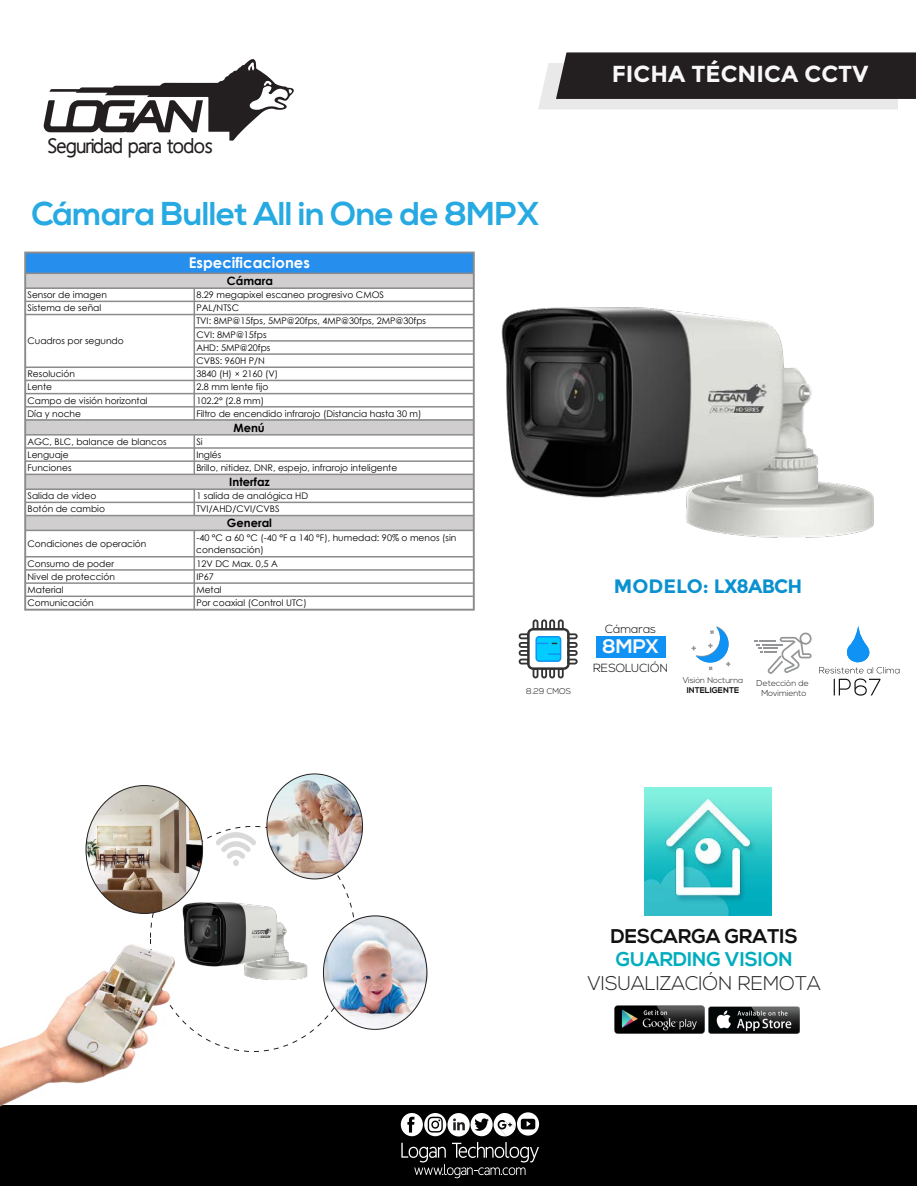
<style>
.page{position:relative;width:918px;height:1188px;background:#fff}
.page>*{position:absolute;margin:0;border:0;box-sizing:border-box;transform-origin:0 0}
.t1{font:700 33px "Nexa";letter-spacing:-.015em;color:#27aae1}
.t2{font:700 23.1px "Montserrat";color:#f8f8f9}
.t3{font:700 20.85px "Homizio";color:#231f20}
.t4{font:300 19.8px "Nexa";color:#262626}
.t5{font:700 19.8px "Nexa";color:#111}
.t6{font:700 19.8px "Nexa";color:#01adbd}
.t7{font:700 19.65px "Nexa";color:#f9f9f9}
.t8{font:700 19.35px "Montserrat";letter-spacing:-.045em;color:#0b91d0}
.t9{font:700 14.85px "Century Gothic";color:#fff}
.t10{font:300 11.7px "Nexa";color:#000}
.t11{font:700 11.4px "Century Gothic";color:#000}
.t12{font:9.15px/13.2px "Century Gothic";color:#000}
.t13{font:300 8.55px/10.2px "Nexa";color:#111;text-align:center}
.t14{font:300 8.25px "Nexa";color:#111}
.t15{font:700 8.25px "Nexa";color:#111}
</style>
<div class="page">
<svg style="left:43px;top:59px;width:251px;height:82px"></svg>
<div style="left:0;top:1105px;width:916px;height:81px;background:#000"></div>
<svg style="left:401px;top:1142px;width:138px;height:36px"></svg>
<svg style="left:401px;top:1113px;width:45px;height:23px"></svg>
<svg style="left:471px;top:1112px;width:68px;height:24px"></svg>
<svg style="left:447px;top:1113px;width:23px;height:24px"></svg>
<svg style="left:453px;top:1118px;width:12px;height:12px"></svg>
<svg style="left:538px;top:52px;width:378px;height:57px;background:#524f4f"></svg>
<img style="left:267px;top:775px;width:95px;height:104px">
<img style="left:324px;top:915px;width:104px;height:115px">
<img style="left:86px;top:786px;width:117px;height:127px">
<img style="left:0;top:945px;width:174px;height:161px">
<svg style="left:216px;top:832px;width:40px;height:34px"></svg>
<svg style="left:847px;top:625px;width:23px;height:37px"></svg>
<img style="left:834px;top:678px;width:47px;height:18px">
<img style="left:819px;top:667px;width:75px;height:6px">
<svg style="left:691px;top:626px;width:40px;height:44px"></svg>
<svg style="left:754px;top:633px;width:58px;height:41px"></svg>
<div style="left:596px;top:636px;width:69px;height:22px;background:#0f92f4"></div>
<svg style="left:519px;top:619px;width:59px;height:59px"></svg>
<img style="left:645px;top:788px;width:127px;height:127px">
<img style="left:614px;top:1006px;width:90px;height:27px">
<img style="left:708px;top:1006px;width:92px;height:27px">
<img style="left:411px;top:300px;width:463px;height:238px">
<img style="left:153px;top:892px;width:175px;height:98px">
<div style="left:26px;top:253px;width:448px;height:21px;background:#268eed"></div>
<div style="left:26px;top:273px;width:448px;height:16px;background:#d0cece"></div>
<div style="left:26px;top:420px;width:448px;height:15px;background:#d0cece"></div>
<div style="left:26px;top:474px;width:448px;height:16px;background:#d0cece"></div>
<div style="left:26px;top:515px;width:448px;height:16px;background:#d0cece"></div>
<svg style="left:235px;top:372px;width:4px;height:4px"></svg>
<hr style="left:194px;top:289px;width:1px;height:131px;background:#8b8b8b">
<hr style="left:194px;top:435px;width:1px;height:40px;background:#8b8b8b">
<svg style="left:194px;top:490px;width:1px;height:25px"></svg>
<hr style="left:194px;top:531px;width:1px;height:79px;background:#8b8b8b">
<hr style="left:26px;top:273px;width:448px;height:1px;background:#8b8b8b">
<hr style="left:26px;top:287px;width:448px;height:2px;background:#8b8b8b">
<hr style="left:26px;top:301px;width:448px;height:1px;background:#8b8b8b">
<hr style="left:26px;top:314px;width:448px;height:1px;background:#8b8b8b">
<hr style="left:195px;top:327px;width:279px;height:1px;background:#8b8b8b">
<hr style="left:195px;top:340px;width:279px;height:2px;background:#8b8b8b">
<hr style="left:195px;top:353px;width:279px;height:2px;background:#8b8b8b">
<hr style="left:26px;top:367px;width:448px;height:1px;background:#8b8b8b">
<hr style="left:26px;top:380px;width:448px;height:1px;background:#8b8b8b">
<hr style="left:26px;top:393px;width:448px;height:1px;background:#8b8b8b">
<hr style="left:26px;top:406px;width:448px;height:2px;background:#8b8b8b">
<hr style="left:26px;top:419px;width:448px;height:2px;background:#8b8b8b">
<hr style="left:26px;top:434px;width:448px;height:2px;background:#8b8b8b">
<hr style="left:26px;top:447px;width:448px;height:2px;background:#8b8b8b">
<hr style="left:26px;top:460px;width:448px;height:2px;background:#8b8b8b">
<hr style="left:26px;top:474px;width:448px;height:1px;background:#8b8b8b">
<hr style="left:26px;top:488px;width:448px;height:2px;background:#8b8b8b">
<hr style="left:26px;top:502px;width:448px;height:1px;background:#8b8b8b">
<hr style="left:26px;top:515px;width:448px;height:1px;background:#8b8b8b">
<hr style="left:26px;top:530px;width:448px;height:1px;background:#8b8b8b">
<hr style="left:26px;top:556px;width:448px;height:2px;background:#8b8b8b">
<hr style="left:26px;top:569px;width:448px;height:2px;background:#8b8b8b">
<hr style="left:26px;top:582px;width:448px;height:2px;background:#8b8b8b">
<hr style="left:26px;top:596px;width:448px;height:1px;background:#8b8b8b">
<div style="left:24px;top:252px;width:451px;height:359px;border:2px solid #8b8b8b"></div>
<h3 class="t3" style="left:48px;top:133px;width:166px">Seguridad para todos</h3>
<h1 class="t1" style="left:32px;top:195px;width:510px">Cámara Bullet All in One de 8MPX</h1>
<h3 class="t9" style="left:189px;top:252px;width:123px">Especificaciones</h3>
<p class="t11" style="left:227px;top:272px;width:48px">Cámara</p>
<p class="t12" style="left:27px;top:288px;width:81px">Sensor de imagen</p>
<p class="t12" style="left:196px;top:288px;width:189px">8.29 megapixel escaneo progresivo CMOS</p>
<p class="t12" style="left:27px;top:301px;width:75px">Sistema de señal</p>
<p class="t12" style="left:196px;top:301px;width:231px">PAL/NTSC<br>TVI: 8MP@15fps, 5MP@20fps, 4MP@30fps, 2MP@30fps<br>CVI: 8MP@15fps<br>AHD: 5MP@20fps<br>CVBS: 960H P/N</p>
<p class="t12" style="left:27px;top:367px;width:49px">Resolución</p>
<p class="t12" style="left:196px;top:367px;width:83px">3840 (H) 2160 (V)</p>
<p class="t12" style="left:27px;top:380px;width:26px">Lente</p>
<p class="t12" style="left:196px;top:380px;width:73px">2.8 mm lente fijo</p>
<p class="t12" style="left:27px;top:393px;width:122px">Campo de visión horizontal</p>
<p class="t12" style="left:196px;top:393px;width:69px">102.2° (2.8 mm)</p>
<p class="t12" style="left:27px;top:407px;width:55px">Día y noche</p>
<p class="t12" style="left:196px;top:407px;width:227px">Filtro de encendido infrarojo (Distancia hasta 30 m)</p>
<p class="t12" style="left:27px;top:435px;width:141px">AGC, BLC, balance de blancos</p>
<p class="t12" style="left:196px;top:435px;width:8px">Si</p>
<p class="t12" style="left:27px;top:448px;width:43px">Lenguaje</p>
<p class="t12" style="left:196px;top:448px;width:26px">Inglés</p>
<p class="t12" style="left:27px;top:461px;width:46px">Funciones</p>
<p class="t12" style="left:196px;top:461px;width:202px">Brillo, nitidez, DNR, espejo, infrarojo inteligente</p>
<p class="t12" style="left:27px;top:489px;width:70px">Salida de video</p>
<p class="t12" style="left:196px;top:489px;width:113px">1 salida de analógica HD</p>
<p class="t12" style="left:27px;top:502px;width:79px">Botón de cambio</p>
<p class="t12" style="left:196px;top:502px;width:85px">TVI/AHD/CVI/CVBS</p>
<p class="t12" style="left:27px;top:334px;width:98px">Cuadros por segundo</p>
<p class="t11" style="left:233px;top:419px;width:33px">Menú</p>
<p class="t11" style="left:229px;top:473px;width:42px">Interfaz</p>
<p class="t11" style="left:227px;top:514px;width:47px">General</p>
<p class="t12" style="left:27px;top:537px;width:121px">Condiciones de operación</p>
<p class="t12" style="left:196px;top:532px;width:262px;line-height:11.6px">-40 °C a 60 °C (-40 °F a 140 °F), humedad: 90% o menos (sin condensación)</p>
<p class="t12" style="left:27px;top:557px;width:88px">Consumo de poder</p>
<p class="t12" style="left:196px;top:557px;width:83px">12V DC Max. 0,5 A</p>
<p class="t12" style="left:27px;top:570px;width:89px">Nivel de protección</p>
<p class="t12" style="left:196px;top:570px;width:19px">IP67</p>
<p class="t12" style="left:27px;top:583px;width:38px">Material</p>
<p class="t12" style="left:196px;top:583px;width:27px">Metal</p>
<p class="t12" style="left:27px;top:596px;width:68px">Comunicación</p>
<p class="t12" style="left:196px;top:596px;width:112px">Por coaxial (Control UTC)</p>
<p class="t14" style="left:526px;top:686px;width:46px">8.29 CMOS</p>
<h2 class="t2" style="left:612px;top:61px;width:258px">FICHA TÉCNICA CCTV</h2>
<h3 class="t8" style="left:614px;top:574px;width:190px">MODELO: LX8ABCH</h3>
<p class="t10" style="left:605px;top:623px;width:52px">Cámaras</p>
<h3 class="t7" style="left:602px;top:635px;width:58px">8MPX</h3>
<p class="t10" style="left:593px;top:661px;width:76px">RESOLUCIÓN</p>
<p class="t14" style="left:683px;top:676px;width:62px;rotate:-1deg">Visión Nocturna</p>
<p class="t15" style="left:687px;top:686px;width:54px;rotate:-1deg">INTELIGENTE</p>
<p class="t13" style="left:757px;top:678px;width:54px">Detecciòn de<br>Movimiento</p>
<h3 class="t5" style="left:611px;top:924px;width:189px">DESCARGA GRATIS</h3>
<h3 class="t6" style="left:616px;top:948px;width:178px">GUARDING VISION</h3>
<h3 class="t4" style="left:588px;top:972px;width:235px">VISUALIZACIÓN REMOTA</h3>
</div>
